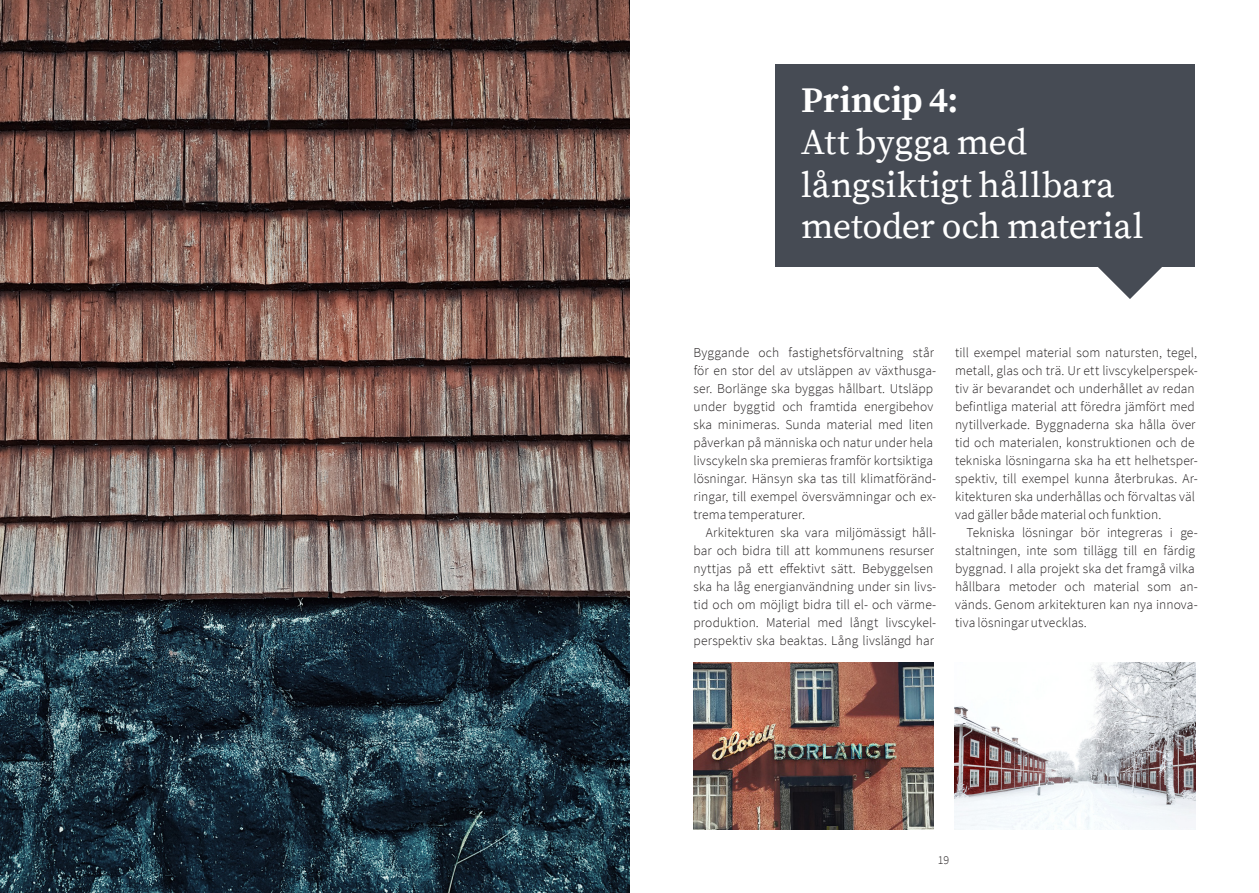
<style>
.page{position:relative;width:1259px;height:893px;background:#fff}
.page>*{position:absolute;margin:0;border:0;box-sizing:border-box;transform-origin:0 0}
.B-Rubrik{font:36px/42px "Source Serif Pro";letter-spacing:-.005em;color:#fff}
.B-Rubrik-2{font:700 36px "Source Serif Pro";color:#fff}
.B-Brödtext{font:300 13.5px/18px "Source Sans Pro";letter-spacing:.005em;color:#231f20}
.t1{font:300 12px "Source Sans Pro";color:#231f20}
</style>
<div class="page">
<img style="left:0;top:0;width:629px;height:893px">
<div style="left:775px;top:64px;width:420px;height:202px;background:#464b54"></div>
<svg style="left:1097px;top:266px;width:65px;height:33px"></svg>
<img style="left:693px;top:663px;width:240px;height:166px">
<img style="left:955px;top:663px;width:240px;height:166px">
<p class="B-Rubrik-2" style="left:801px;top:79px;width:159px">Princip 4:</p>
<p class="B-Rubrik" style="left:801px;top:123px;width:344px">Att bygga med långsiktigt hållbara metoder och material</p>
<p class="B-Brödtext" style="left:693px;top:343px;width:244px">Byggande och fastighetsförvaltning står för en stor del av utsläppen av växthusga&shy;ser. Borlänge ska byggas hållbart. Utsläpp under byggtid och framtida energibehov ska minimeras. Sunda material med liten påverkan på människa och natur under hela livscykeln ska premieras framför kortsiktiga lösningar. Hänsyn ska tas till klimatföränd&shy;ringar, till exempel översvämningar och ex&shy;trema temperaturer.</p>
<p class="B-Brödtext" style="left:693px;top:523px;width:244px;text-indent:12px">Arkitekturen ska vara miljömässigt håll&shy;bar och bidra till att kommunens resurser nyttjas på ett effektivt sätt. Bebyggelsen ska ha låg energianvändning under sin livs&shy;tid och om möjligt bidra till el- och värme&shy;produktion. Material med långt livscykel&shy;perspektiv ska beaktas. Lång livslängd har</p>
<p class="B-Brödtext" style="left:955px;top:343px;width:244px">till exempel material som natursten, tegel, metall, glas och trä. Ur ett livscykelperspek&shy;tiv är bevarandet och underhållet av redan befintliga material att föredra jämfört med nytillverkade. Byggnaderna ska hålla över tid och materialen, konstruktionen och de tekniska lösningarna ska ha ett helhetsper&shy;spektiv, till exempel kunna återbrukas. Ar&shy;kitekturen ska underhållas och förvaltas väl vad gäller både material och funktion.</p>
<p class="B-Brödtext" style="left:955px;top:523px;width:244px;text-indent:11px">Tekniska lösningar bör integreras i ge&shy;staltningen, inte som tillägg till en färdig byggnad. I alla projekt ska det framgå vilka hållbara metoder och material som an&shy;vänds. Genom arkitekturen kan nya innova&shy;tiva lösningar utvecklas.</p>
<p class="t1" style="left:937px;top:853px;width:13px">19</p>
</div>
